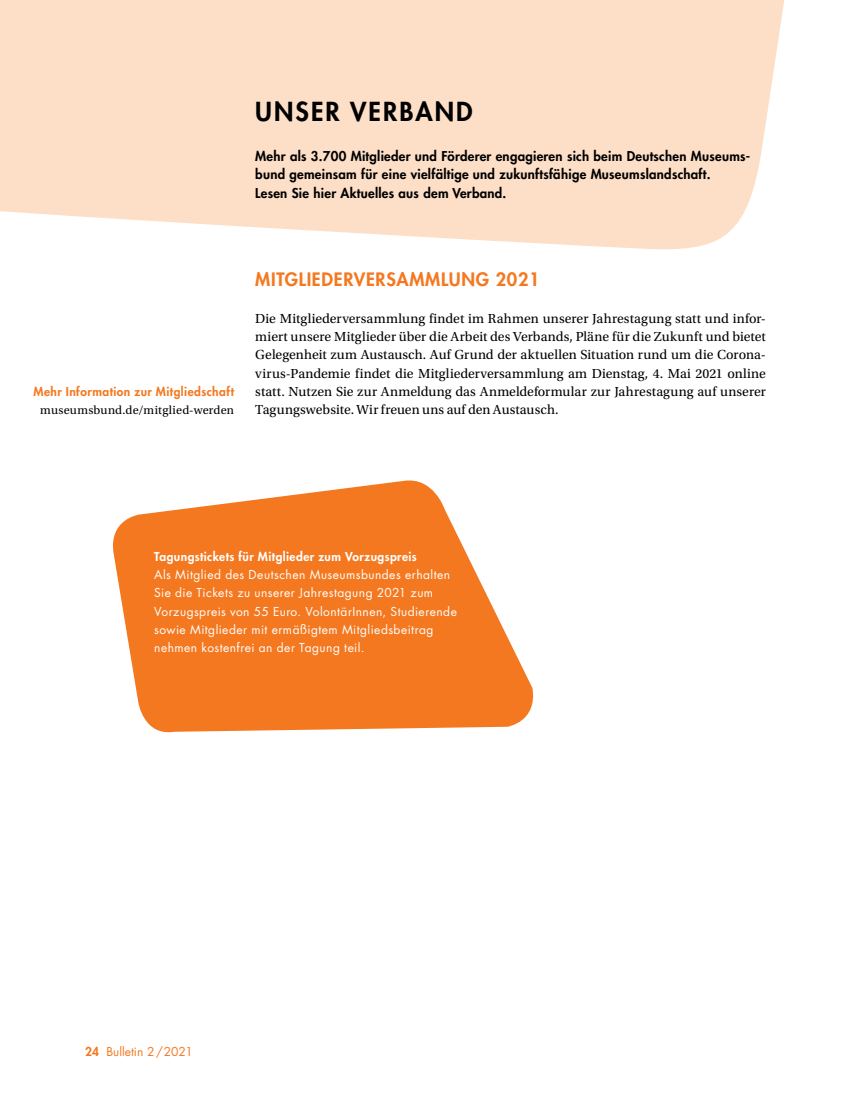
<style>
.page{position:relative;width:851px;height:1106px;background:#fff}
.page>*{position:absolute;margin:0;border:0;box-sizing:border-box;transform-origin:0 0}
.t1{font:800 25.5px "Futura LT Pro";letter-spacing:.08em;color:#000}
.t2{font:800 18px "Futura LT Pro";letter-spacing:.04em;color:#f4781f}
.t3{font:13.8px/18.3px "Utopia Std";letter-spacing:.005em;color:#000;text-align:justify}
.t4{font:800 13.2px/18.3px "Futura LT Pro";letter-spacing:.02em;color:#000}
.t5{font:12.3px "Utopia Std";letter-spacing:.015em;color:#000}
.t6{font:12px/18.3px "Futura LT Pro";letter-spacing:.04em;color:#fff}
.t7{font:800 12px "Futura LT Pro";letter-spacing:.04em;color:#fff}
.t8{font:800 12px "Futura LT Pro";letter-spacing:.035em;color:#f4781f}
.t9{font:12px "Futura LT Pro";color:#f4781f}
.s1{font-weight:800}
</style>
<div class="page">
<svg style="left:0;top:0;width:785px;height:249px;background:#fde1cc"></svg>
<svg style="left:113px;top:480px;width:421px;height:253px;fill:#f4781f"></svg>
<h1 class="t1" style="left:255px;top:92px;width:19px">UNS</h1>
<h1 class="t1" style="left:311px;top:92px;width:163px">ER VERBAND</h1>
<p class="t4" style="left:255px;top:146px;width:496px">Mehr als 3.700 Mitglieder und Förderer engagieren sich beim Deutschen Museums&shy;bund gemeinsam für eine vielfältige und zukunftsfähige Museumslandschaft.<br>Lesen Sie hier Aktuelles aus dem Verband.</p>
<p class="t8" style="left:33px;top:382px;width:202px">Mehr Information zur Mitgliedschaft</p>
<p class="t5" style="left:40px;top:403px;width:195px">museumsbund.de/mitglied-werden</p>
<h2 class="t2" style="left:255px;top:266px;width:54px">Mitgliederver</h2>
<h2 class="t2" style="left:386px;top:266px;width:155px">sammlung 2021</h2>
<p class="t3" style="left:255px;top:309px;width:512px">Die Mitgliederversammlung findet im Rahmen unserer Jahrestagung statt und infor&shy;miert unsere Mitglieder über die Arbeit des Verbands, Pläne für die Zukunft und bietet Gelegenheit zum Austausch. Auf Grund der aktuellen Situation rund um die Corona&shy;virus-Pandemie findet die Mitgliederversammlung am Dienstag, 4. Mai 2021 online statt. Nutzen Sie zur Anmeldung das Anmeldeformular zur Jahrestagung auf unserer Tagungswebsite. Wir freuen uns auf den Austausch.</p>
<p class="t7" style="left:154px;top:547px;width:264px">Tagungstickets für Mitglieder zum Vorzugspreis</p>
<p class="t6" style="left:154px;top:565px;width:304px">Als Mitglied des Deutschen Museumsbundes erhalten Sie die Tickets zu unserer Jahrestagung 2021 zum Vorzugspreis von 55 Euro. VolontärInnen, Studierende sowie Mitglieder mit ermäßigtem Mitgliedsbeitrag nehmen kostenfrei an der Tagung teil.</p>
<p class="t9" style="left:85px;top:1043px;width:109px"><span class="s1">24</span> Bulletin 2/2021</p>
</div>
